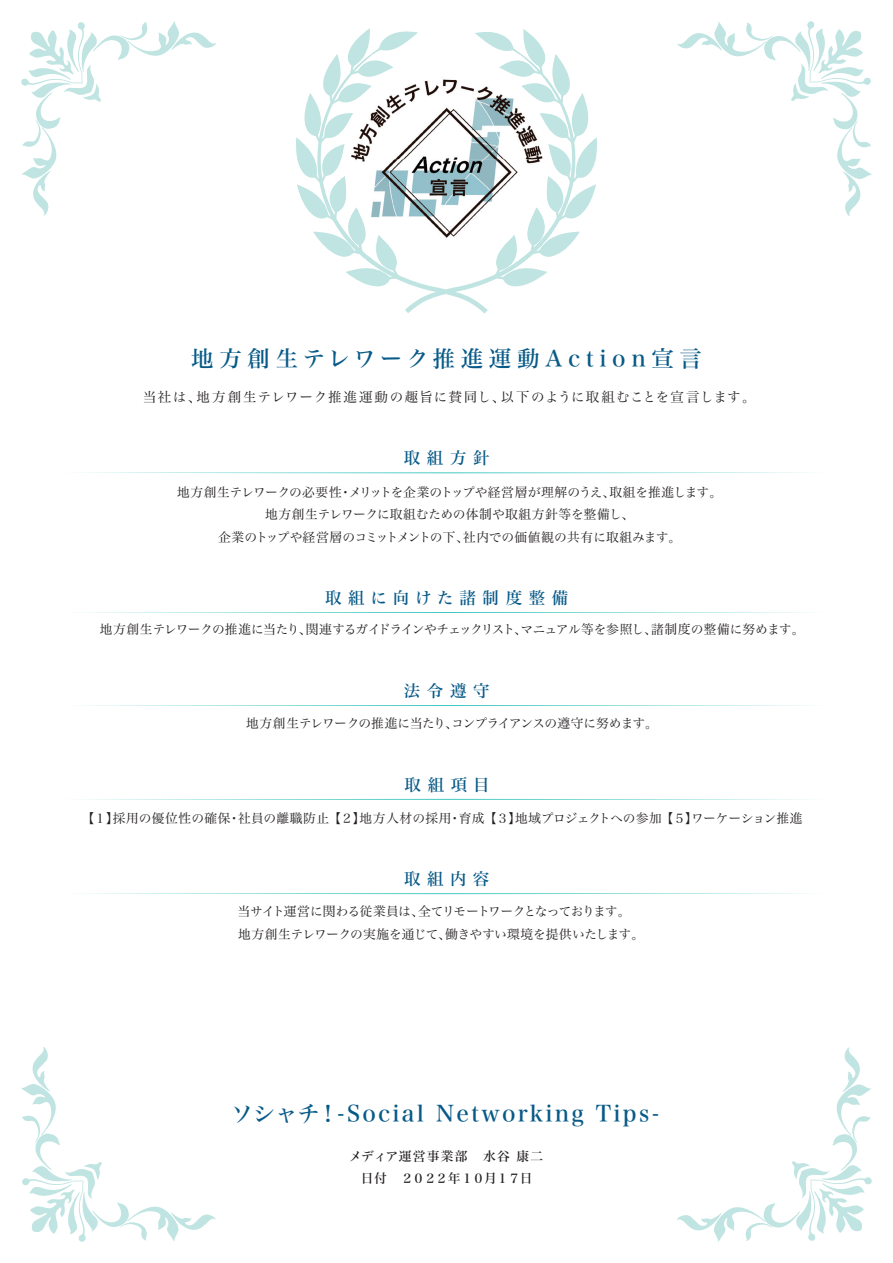
<style>
.page{position:relative;width:893px;height:1263px;background:#fff}
.page>*{position:absolute;margin:0;border:0;box-sizing:border-box;transform-origin:0 0}
.t1{font:22.5px "Hira Min Std N W5";letter-spacing:.11em;color:#075a88}
.t2{font:22.5px "Hira Min Std N W5";letter-spacing:.25em;color:#075a88}
.t3{font:16.5px "Hira Min Std N W5";letter-spacing:.4em;color:#075a88}
.t4{font:16.5px "Hira Min Std N W5";letter-spacing:.38em;color:#075a88}
.t5{font:13.5px "Hira Min Std N W3";letter-spacing:.085em;color:#231f20}
.t6{font:12.75px/22.4px "Hira Min Std N W3";letter-spacing:-.015em;color:#231f20;text-align:center}
.t7{font:12.75px/22.4px "Hira Min Std N W3";letter-spacing:-.04em;color:#231f20}
.t8{font:12.75px "Hira Min Std N W3";letter-spacing:.015em;color:#231f20}
.t9{font:12.75px "Hira Min Std N W3";letter-spacing:-.035em;color:#231f20}
.t10{font:12.75px "Hira Min Std N W3";letter-spacing:-.045em;color:#231f20}
.t11{font:12.75px/22.4px "Hira Min Std N W5";letter-spacing:-.005em;color:#231f20;text-align:center}
</style>
<div class="page">
<svg style="left:296px;top:28px;width:301px;height:286px"></svg>
<svg style="left:21px;top:21px;width:195px;height:195px"></svg>
<svg style="left:677px;top:21px;width:195px;height:195px"></svg>
<svg style="left:677px;top:1047px;width:195px;height:195px"></svg>
<svg style="left:21px;top:1047px;width:195px;height:195px"></svg>
<svg style="left:84px;top:472px;width:725px;height:1px"></svg>
<svg style="left:84px;top:612px;width:725px;height:1px"></svg>
<svg style="left:84px;top:705px;width:725px;height:1px"></svg>
<img style="left:394px;top:54px;width:105px;height:198px">
<img style="left:341px;top:54px;width:53px;height:211px">
<img style="left:499px;top:54px;width:52px;height:211px">
<img style="left:393px;top:252px;width:106px;height:13px">
<svg style="left:84px;top:893px;width:725px;height:1px"></svg>
<svg style="left:84px;top:799px;width:725px;height:1px"></svg>
<h1 class="t2" style="left:191px;top:342px;width:512px">地方創生テレワーク推進運動Action宣言</h1>
<p class="t5" style="left:143px;top:387px;width:614px">当社は、地方創生テレワーク推進運動の趣旨に賛同し、以下のように取組むことを宣言します。</p>
<p class="t3" style="left:404px;top:446px;width:87px">取組方針</p>
<p class="t6" style="left:177px;top:481px;width:547px">地方創生テレワークの必要性・メリットを企業のトップや経営層が理解のうえ、取組を推進します。地方創生テレワークに取組むための体制や取組方針等を整備し、<br>企業のトップや経営層のコミットメントの下、社内での価値観の共有に取組みます。</p>
<p class="t4" style="left:325px;top:586px;width:245px">取組に向けた諸制度整備</p>
<p class="t9" style="left:100px;top:620px;width:706px">地方創生テレワークの推進に当たり、関連するガイドラインやチェックリスト、マニュアル等を参照し、諸制度の整備に努めます。</p>
<p class="t3" style="left:404px;top:679px;width:87px">法令遵守</p>
<p class="t10" style="left:246px;top:714px;width:413px">地方創生テレワークの推進に当たり、コンプライアンスの遵守に努めます。</p>
<p class="t3" style="left:405px;top:773px;width:87px">取組項目</p>
<p class="t8" style="left:82px;top:809px;width:722px">【１】採用の優位性の確保・社員の離職防止 【２】地方人材の採用・育成 【３】地域プロジェクトへの参加 【５】ワーケーション推進</p>
<p class="t3" style="left:404px;top:867px;width:87px">取組内容</p>
<p class="t7" style="left:238px;top:900px;width:408px">当サイト運営に関わる従業員は、全てリモートワークとなっております。地方創生テレワークの実施を通じて、働きやすい環境を提供いたします。</p>
<h1 class="t1" style="left:231px;top:1097px;width:430px">ソシャチ！-Social Networking Tips-</h1>
<p class="t11" style="left:349px;top:1144px;width:196px">メディア運営事業部　水谷 康二日付　２０２２年１０月１７日</p>
</div>
